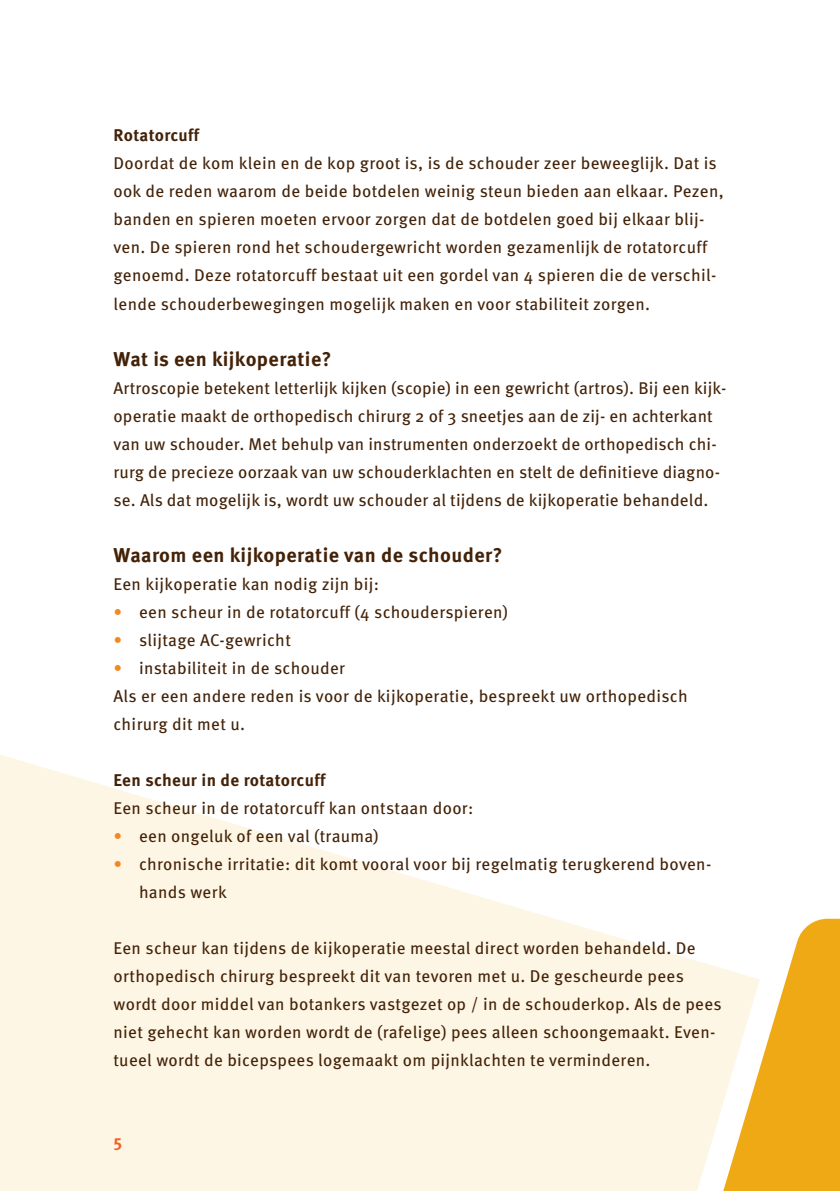
<style>
.page{position:relative;width:840px;height:1191px;background:#fff}
.page>*{position:absolute;margin:0;border:0;box-sizing:border-box;transform-origin:0 0}
.SUBKOP{font:700 20px "Meta Pro";letter-spacing:.02em;color:#432207}
.broodtekst{font:17px/28px "Meta Pro";letter-spacing:.015em;color:#432207}
.SUB-SUB-KOP{font:700 17px "Meta Pro";letter-spacing:.02em;color:#432207}
.t1{font:700 17px "Meta Pro";color:#f26021}
.s1{color:#f5871f}
</style>
<div class="page">
<svg style="left:0;top:755px;width:703px;height:436px;fill:#fef6e5"></svg>
<svg style="left:703px;top:918px;width:136px;height:273px"></svg>
<p class="SUB-SUB-KOP" style="left:113px;top:122px;width:87px">Rotatorcuff</p>
<p class="broodtekst" style="left:113px;top:148px;width:611px">Doordat de kom klein en de kop groot is, is de schouder zeer beweeglijk. Dat is ook de reden waarom de beide botdelen weinig steun bieden aan elkaar. Pezen, banden en spieren moeten ervoor zorgen dat de botdelen goed bij elkaar blij&shy;ven. De spieren rond het schoudergewricht worden gezamenlijk de rotatorcuff genoemd. Deze rotatorcuff bestaat uit een gordel van 4 spieren die de verschil&shy;lende schouderbewegingen mogelijk maken en voor stabiliteit zorgen.</p>
<p class="SUBKOP" style="left:113px;top:343px;width:219px">Wat is een kijkoperatie?</p>
<p class="broodtekst" style="left:113px;top:372px;width:612px">Artroscopie betekent letterlijk kijken (scopie) in een gewricht (artros). Bij een kijk&shy;operatie maakt de orthopedisch chirurg 2 of 3 sneetjes aan de zij- en achterkant van uw schouder. Met behulp van instrumenten onderzoekt de orthopedisch chi&shy;rurg de precieze oorzaak van uw schouderklachten en stelt de definitieve diagno&shy;se. Als dat mogelijk is, wordt uw schouder al tijdens de kijkoperatie behandeld.</p>
<p class="SUBKOP" style="left:113px;top:539px;width:390px">Waarom een kijkoperatie van de schouder?</p>
<p class="broodtekst" style="left:113px;top:568px;width:267px">Een kijkoperatie kan nodig zijn bij:</p>
<p class="broodtekst" style="left:113px;top:596px;width:396px"><span class="s1">•</span> een scheur in de rotatorcuff (4 schouderspieren)</p>
<p class="broodtekst" style="left:113px;top:624px;width:179px"><span class="s1">•</span> slijtage AC-gewricht</p>
<p class="broodtekst" style="left:113px;top:652px;width:233px"><span class="s1">•</span> instabiliteit in de schouder</p>
<p class="broodtekst" style="left:113px;top:680px;width:575px">Als er een andere reden is voor de kijkoperatie, bespreekt uw orthopedisch chirurg dit met u.</p>
<p class="SUB-SUB-KOP" style="left:113px;top:766px;width:213px">Een scheur in de rotatorcuff</p>
<p class="broodtekst" style="left:113px;top:792px;width:361px">Een scheur in de rotatorcuff kan ontstaan door:</p>
<p class="broodtekst" style="left:113px;top:820px;width:267px"><span class="s1">•</span> een ongeluk of een val (trauma)</p>
<p class="broodtekst" style="left:139px;top:848px;width:573px;text-indent:-26px"><span class="s1">•</span> chronische irritatie: dit komt vooral voor bij regelmatig terugkerend boven&shy;hands werk</p>
<p class="broodtekst" style="left:113px;top:932px;width:609px">Een scheur kan tijdens de kijkoperatie meestal direct worden behandeld. De orthopedisch chirurg bespreekt dit van tevoren met u. De gescheurde pees wordt door middel van botankers vastgezet op / in de schouderkop. Als de pees niet gehecht kan worden wordt de (rafelige) pees alleen schoongemaakt. Even&shy;tueel wordt de bicepspees logemaakt om pijnklachten te verminderen.</p>
<p class="t1" style="left:113px;top:1127px;width:10px">5</p>
</div>
